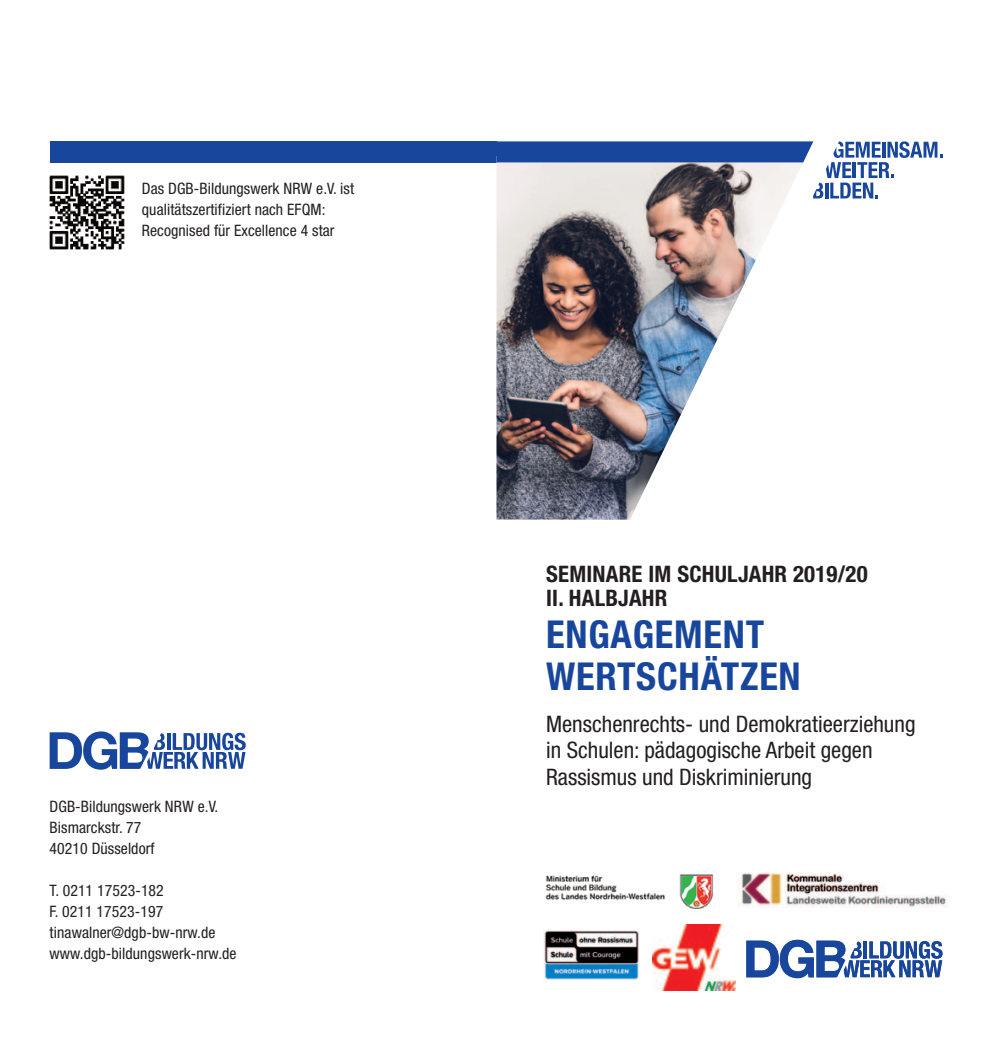
<style>
.page{position:relative;width:993px;height:1042px;background:#fff}
.page>*{position:absolute;margin:0;border:0;box-sizing:border-box;transform-origin:0 0}
.t1{font:700 condensed 38.5px "Helvetica Neue LT Std";letter-spacing:.02em;color:#18469d}
.t2{font:condensed 22.75px "Helvetica Neue LT Std";color:#231f20}
.t3{font:700 condensed 22.75px "Helvetica Neue LT Std";letter-spacing:.01em;color:#231f20}
.t4{font:condensed 15.75px "Helvetica Neue LT Std";letter-spacing:.005em;color:#231f20}
</style>
<div class="page">
<img style="left:49px;top:175px;width:76px;height:75px">
<div style="left:50px;top:141px;width:446px;height:21px;background:#18469d"></div>
<img style="left:496px;top:198px;width:290px;height:322px">
<svg style="left:496px;top:141px;width:446px;height:57px"></svg>
<svg style="left:746px;top:939px;width:196px;height:39px"></svg>
<svg style="left:50px;top:731px;width:196px;height:39px"></svg>
<img style="left:652px;top:924px;width:83px;height:66px">
<img style="left:737px;top:872px;width:210px;height:35px">
<img style="left:545px;top:874px;width:169px;height:35px">
<img style="left:543px;top:929px;width:96px;height:51px">
<p class="t4" style="left:142px;top:183px;width:214px">Das DGB-Bildungswerk NRW e.V. ist</p>
<p class="t4" style="left:142px;top:204px;width:185px">qualitätszertifiziert nach EFQM:</p>
<p class="t4" style="left:142px;top:225px;width:194px">Recognised für Excellence 4 star</p>
<p class="t4" style="left:50px;top:800px;width:170px">DGB-Bildungswerk NRW e.V.</p>
<p class="t4" style="left:50px;top:821px;width:93px">Bismarckstr. 77</p>
<p class="t4" style="left:50px;top:842px;width:106px">40210 Düsseldorf</p>
<p class="t4" style="left:50px;top:884px;width:116px">T. 0211 17523-182</p>
<p class="t4" style="left:50px;top:905px;width:115px">F. 0211 17523-197</p>
<p class="t4" style="left:50px;top:926px;width:167px">tinawalner@dgb-bw-nrw.de</p>
<p class="t4" style="left:50px;top:947px;width:188px">www.dgb-bildungswerk-nrw.de</p>
<p class="t3" style="left:546px;top:565px;width:323px">SEMINARE IM SCHULJAHR 2019/20</p>
<p class="t3" style="left:546px;top:589px;width:123px">II. HALBJAHR</p>
<p class="t1" style="left:546px;top:621px;width:219px">ENGAGEMENT</p>
<p class="t1" style="left:546px;top:663px;width:256px">WERTSCHÄTZEN</p>
<p class="t2" style="left:546px;top:716px;width:371px">Menschenrechts- und Demokratieerziehung</p>
<p class="t2" style="left:546px;top:742px;width:328px">in Schulen: pädagogische Arbeit gegen</p>
<p class="t2" style="left:546px;top:768px;width:267px">Rassismus und Diskriminierung</p>
</div>
